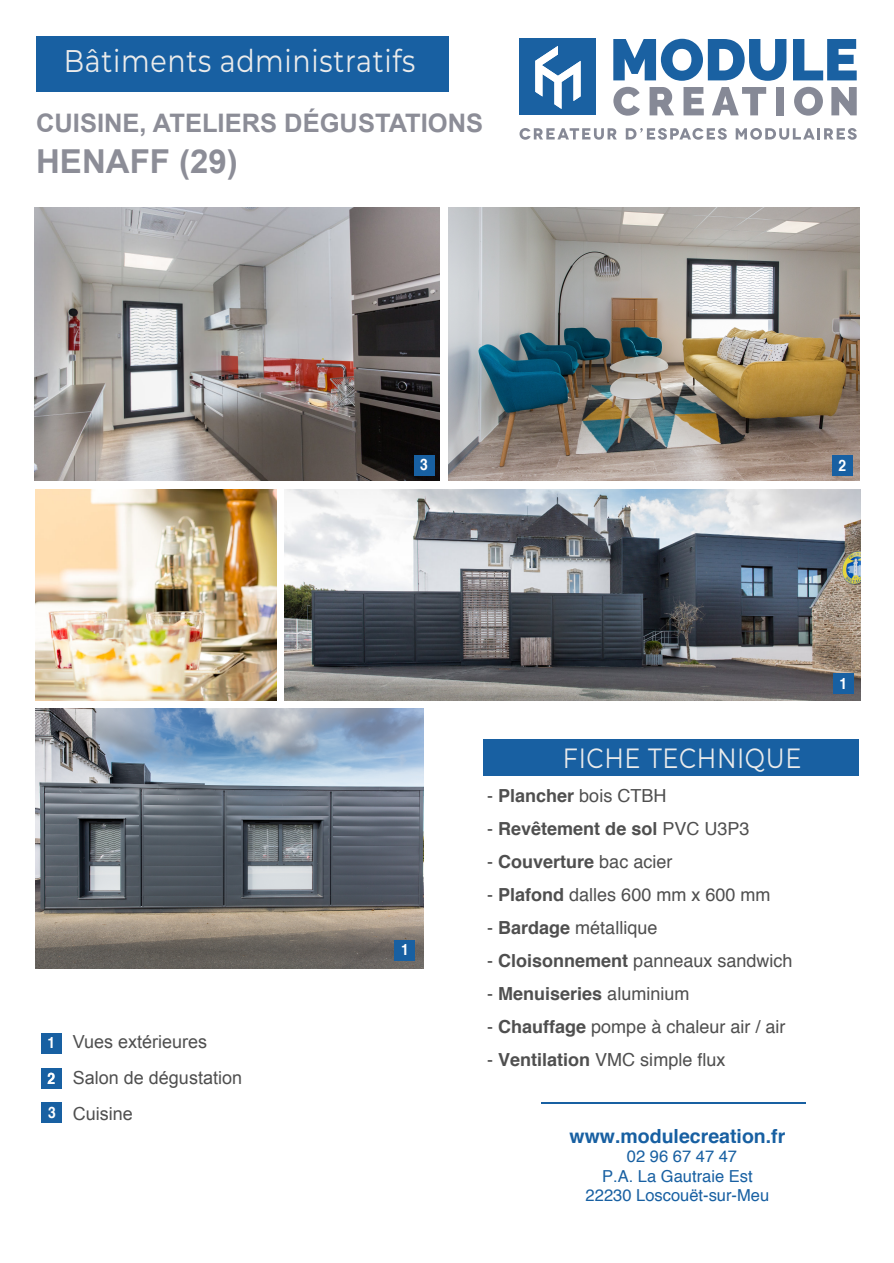
<style>
.page{position:relative;width:894px;height:1263px;background:#fff}
.page>*{position:absolute;margin:0;border:0;box-sizing:border-box;transform-origin:0 0}
.t1{font:700 33px "Arial";color:#8c8d97}
.t2{font:31.35px "Montserrat";letter-spacing:.025em;color:#ebebeb;scale:.86 1}
.t3{font:27.9px "Montserrat";letter-spacing:.025em;color:#ebebeb;scale:.86 1}
.t4{font:700 25.5px "Arial";color:#8c8d97}
.t5{font:700 19.5px "Helvetica";color:#1860a2}
.t6{font:18px "Helvetica";color:#4f4f4f}
.t7{font:700 18px "Helvetica";color:#4f4f4f}
.t8{font:18px/36px "Arial";color:#4f4f4f}
.t9{font:16.5px/19.5px "Helvetica";color:#1860a2;text-align:center}
.t10{font:700 15.6px/34.2px "Helvetica";color:#fff;scale:.88 1}
.s1{font-weight:700}
.s2{font-weight:400}
</style>
<div class="page">
<svg style="left:519px;top:128px;width:97px;height:12px"></svg>
<svg style="left:625px;top:128px;width:101px;height:12px"></svg>
<svg style="left:735px;top:128px;width:121px;height:12px"></svg>
<svg style="left:613px;top:87px;width:26px;height:29px"></svg>
<svg style="left:649px;top:87px;width:24px;height:28px"></svg>
<svg style="left:683px;top:87px;width:20px;height:28px"></svg>
<svg style="left:712px;top:87px;width:54px;height:28px"></svg>
<div style="left:775px;top:87px;width:8px;height:28px;background:#868996"></div>
<svg style="left:794px;top:87px;width:28px;height:29px"></svg>
<svg style="left:831px;top:87px;width:25px;height:28px"></svg>
<svg style="left:613px;top:39px;width:173px;height:42px"></svg>
<svg style="left:793px;top:39px;width:63px;height:41px"></svg>
<div style="left:519px;top:38px;width:77px;height:77px;background:#1a61a2"></div>
<svg style="left:535px;top:46px;width:45px;height:63px"></svg>
<div style="left:38px;top:36px;width:411px;height:55px;background:#1860a2"></div>
<img style="left:35px;top:207px;width:405px;height:273px">
<hr style="left:541px;top:1102px;width:264px;height:2px;background:#1860a2">
<div style="left:413px;top:455px;width:21px;height:20px;background:#1860a2"></div>
<div style="left:41px;top:1033px;width:21px;height:20px;background:#1860a2"></div>
<div style="left:41px;top:1068px;width:21px;height:21px;background:#1860a2"></div>
<img style="left:449px;top:207px;width:409px;height:273px">
<div style="left:41px;top:1102px;width:21px;height:21px;background:#1860a2"></div>
<div style="left:483px;top:739px;width:375px;height:37px;background:#1860a2"></div>
<div style="left:831px;top:455px;width:21px;height:21px;background:#1860a2"></div>
<img style="left:284px;top:490px;width:575px;height:210px">
<div style="left:832px;top:674px;width:21px;height:20px;background:#1860a2"></div>
<img style="left:36px;top:490px;width:240px;height:210px">
<img style="left:36px;top:708px;width:387px;height:261px">
<div style="left:394px;top:940px;width:21px;height:20px;background:#1860a2"></div>
<h2 class="t2" style="left:124px;top:41px;width:171px">Entreprise</h2>
<h2 class="t2" style="left:64px;top:41px;width:410px">Bâtiments administratifs</h2>
<h3 class="t4" style="left:36px;top:113px;width:448px">CUISINE, ATELIERS DÉGUSTATIONS</h3>
<h1 class="t1" style="left:36px;top:148px;width:203px">HENAFF (29)</h1>
<p class="t10" style="left:48px;top:1026px;width:10px">1</p>
<p class="t10" style="left:48px;top:1062px;width:11px">2<br>3</p>
<p class="t8" style="left:73px;top:1025px;width:171px">Vues extérieures<br>Salon de dégustation<br>Cuisine</p>
<p class="t10" style="left:420px;top:448px;width:10px">3</p>
<p class="t10" style="left:838px;top:449px;width:10px">2</p>
<p class="t10" style="left:401px;top:933px;width:10px">1</p>
<h3 class="t3" style="left:562px;top:740px;width:279px">FICHE TECHNIQUE</h3>
<p class="t6" style="left:487px;top:788px;width:181px">- <span class="s1">Plancher</span> bois CTBH</p>
<p class="t7" style="left:487px;top:821px;width:264px"><span class="s2">-</span> Revêtement de sol <span class="s2">PVC U3P3</span></p>
<p class="t7" style="left:487px;top:854px;width:187px"><span class="s2">-</span> Couverture <span class="s2">bac acier</span></p>
<p class="t6" style="left:487px;top:887px;width:285px">- <span class="s1">Plafond</span> dalles 600 mm x 600 mm</p>
<p class="t6" style="left:487px;top:920px;width:172px">- <span class="s1">Bardage</span> métallique</p>
<p class="t6" style="left:487px;top:953px;width:307px">- <span class="s1">Cloisonnement</span> panneaux sandwich</p>
<p class="t7" style="left:487px;top:986px;width:204px"><span class="s2">-</span> Menuiseries <span class="s2">aluminium</span></p>
<p class="t6" style="left:487px;top:1019px;width:300px">- <span class="s1">Chauffage</span> pompe à chaleur air / air</p>
<p class="t6" style="left:487px;top:1052px;width:240px">- <span class="s1">Ventilation</span> VMC simple flux</p>
<p class="t5" style="left:569px;top:1128px;width:217px">www.modulecreation.fr</p>
<p class="t9" style="left:585px;top:1148px;width:185px">02 96 67 47 47<br>P.A. La Gautraie Est<br>22230 Loscouët-sur-Meu</p>
<p class="t10" style="left:839px;top:667px;width:10px">1</p>
</div>
